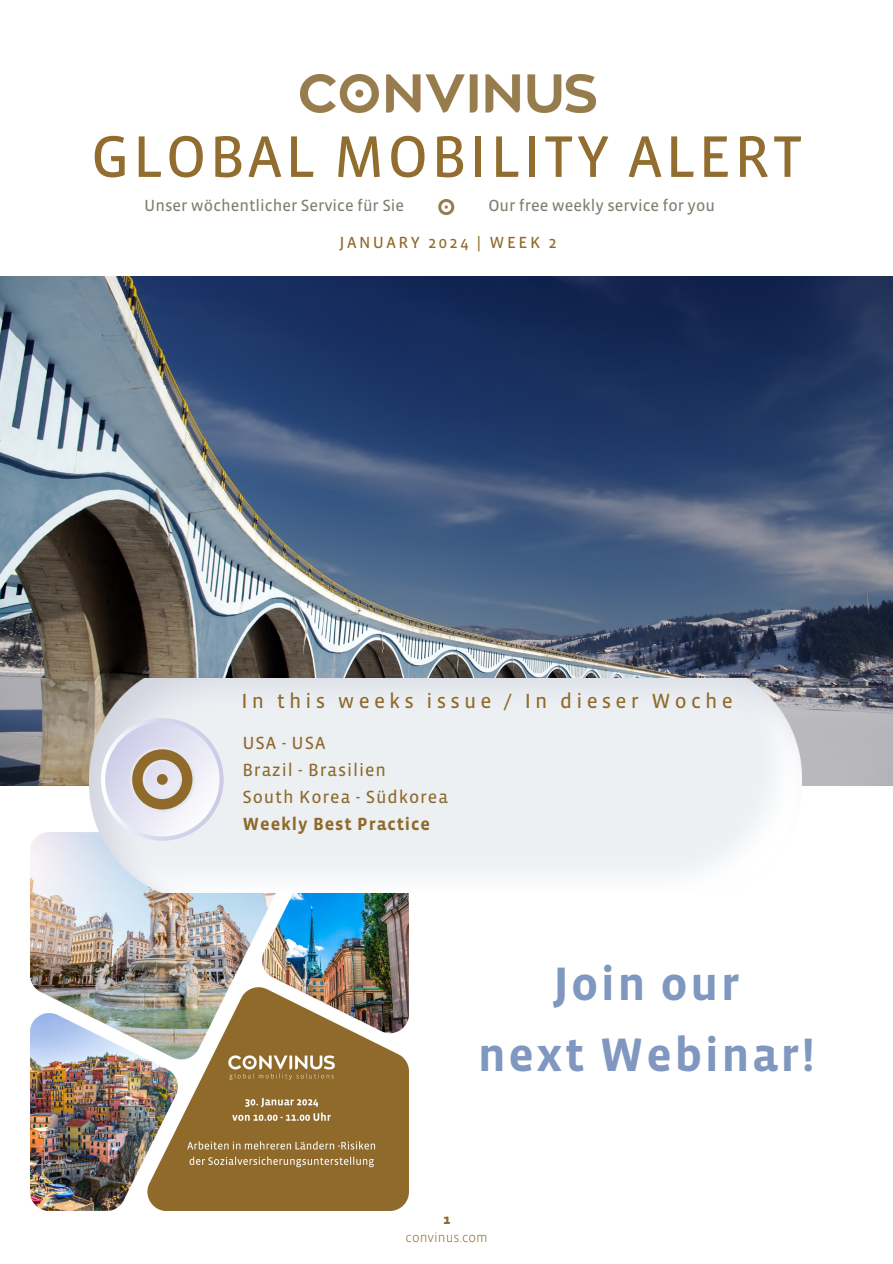
<style>
.page{position:relative;width:893px;height:1264px;background:#fff}
.page>*{position:absolute;margin:0;border:0;box-sizing:border-box;transform-origin:0 0}
.t1{font:60px "Vista Sans OT";letter-spacing:.05em;color:#916d2f}
.t2{font:700 48px "Vista Sans OT";letter-spacing:.05em;color:#8097bf}
.t3{font:21px "Vista Sans OT";letter-spacing:.2em;color:#8f6a2a}
.t4{font:18px "Vista Sans OT";letter-spacing:.05em;color:#8f6a2a}
.t5{font:700 18px "Vista Sans OT";letter-spacing:.05em;color:#8f6a2a}
.t6{font:16.5px "Vista Sans OT";color:#7d806f}
.t7{font:16.5px "Vista Sans OT";letter-spacing:.15em;color:#8f6a2a}
.t8{font:300 13.5px "Vista Sans OT";color:#8f6a2a}
.t9{font:900 13.5px "Vista Sans OT";color:#8f6a2a}
</style>
<div class="page">
<img style="left:438px;top:199px;width:17px;height:17px">
<img style="left:300px;top:74px;width:295px;height:39px">
<img style="left:0;top:276px;width:892px;height:509px">
<img style="left:30px;top:832px;width:379px;height:379px">
<img style="left:89px;top:678px;width:712px;height:214px">
<svg style="left:101px;top:718px;width:122px;height:122px"></svg>
<div style="left:157px;top:774px;width:11px;height:10px;background:#8f6a2a;border-radius:50%"></div>
<p class="t1" style="left:91px;top:126px;width:712px">GLOBAL MOBILITY ALERT</p>
<p class="t6" style="left:144px;top:197px;width:261px">Unser wöchentlicher Service für Sie</p>
<p class="t6" style="left:488px;top:197px;width:228px">Our free weekly service for you</p>
<p class="t7" style="left:339px;top:234px;width:219px">JANUARY 2024 | WEEK 2</p>
<p class="t3" style="left:241px;top:690px;width:493px">In this weeks issue / In dieser Woche</p>
<p class="t4" style="left:242px;top:734px;width:84px">USA - USA</p>
<p class="t4" style="left:242px;top:761px;width:145px">Brazil - Brasilien</p>
<p class="t4" style="left:242px;top:788px;width:207px">South Korea - Südkorea</p>
<p class="t5" style="left:242px;top:815px;width:189px">Weekly Best Practice</p>
<p class="t2" style="left:553px;top:959px;width:188px">Join our</p>
<p class="t2" style="left:478px;top:1030px;width:338px">next Webinar!</p>
<p class="t9" style="left:443px;top:1212px;width:8px">1</p>
<p class="t8" style="left:405px;top:1230px;width:84px">convinus.com</p>
</div>
